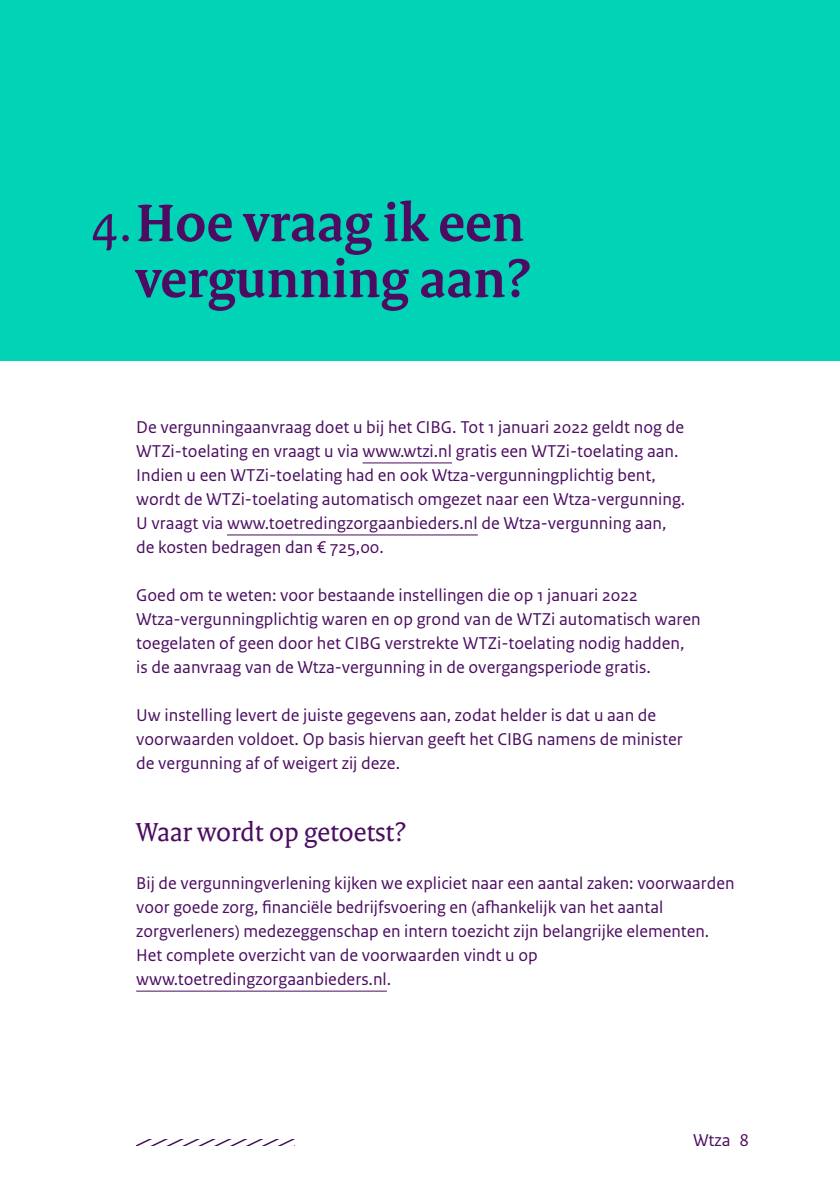
<style>
.page{position:relative;width:840px;height:1191px;background:#fff}
.page>*{position:absolute;margin:0;border:0;box-sizing:border-box;transform-origin:0 0}
.C_RO_Kop_h1{font:700 56px/56px "Rijksoverheid Serif";color:#4b0c61;text-align:right}
.D_RO_Paragraafkop_Se{font:28px "Rijksoverheid Serif";color:#4b0c61}
.J_RO_Broodtekst_Sans{font:18px/24px "Rijksoverheid Sans Text";color:#4b0c61}
.s1{font-weight:400}
</style>
<div class="page">
<div style="left:0;top:0;width:839px;height:361px;background:#00d3b6"></div>
<hr style="left:362px;top:462px;width:90px;height:1px;background:#4b0c61">
<hr style="left:227px;top:534px;width:250px;height:1px;background:#4b0c61">
<hr style="left:136px;top:990px;width:250px;height:1px;background:#4b0c61">
<svg style="left:136px;top:1140px;width:157px;height:5px"></svg>
<h1 class="C_RO_Kop_h1" style="left:91px;top:194px;width:440px"><span class="s1">4.</span>Hoe vraag ik een vergunning aan?</h1>
<p class="J_RO_Broodtekst_Sans" style="left:136px;top:415px;width:550px">De vergunningaanvraag doet u bij het CIBG. Tot 1 januari 2022 geldt nog de WTZi-toelating en vraagt u via www.wtzi.nl gratis een WTZi-toelating aan.<br>Indien u een WTZi-toelating had en ook Wtza-vergunningplichtig bent, wordt de WTZi-toelating automatisch omgezet naar een Wtza-vergunning.</p>
<p class="J_RO_Broodtekst_Sans" style="left:136px;top:511px;width:531px">U vraagt via www.toetredingzorgaanbieders.nl de Wtza-vergunning aan, de kosten bedragen dan € 725,00.</p>
<p class="J_RO_Broodtekst_Sans" style="left:136px;top:583px;width:565px">Goed om te weten: voor bestaande instellingen die op 1 januari 2022<br>Wtza-vergunningplichtig waren en op grond van de WTZi automatisch waren toegelaten of geen door het CIBG verstrekte WTZi-toelating nodig hadden,<br>is de aanvraag van de Wtza-vergunning in de overgangsperiode gratis.</p>
<p class="J_RO_Broodtekst_Sans" style="left:136px;top:703px;width:547px">Uw instelling levert de juiste gegevens aan, zodat helder is dat u aan de voorwaarden voldoet. Op basis hiervan geeft het CIBG namens de minister de vergunning af of weigert zij deze.</p>
<h2 class="D_RO_Paragraafkop_Se" style="left:136px;top:815px;width:271px">Waar wordt op getoetst?</h2>
<p class="J_RO_Broodtekst_Sans" style="left:136px;top:871px;width:599px">Bij de vergunningverlening kijken we expliciet naar een aantal zaken: voorwaarden voor goede zorg, financiële bedrijfsvoering en (afhankelijk van het aantal zorgverleners) medezeggenschap en intern toezicht zijn belangrijke elementen.<br>Het complete overzicht van de voorwaarden vindt u op www.toetredingzorgaanbieders.nl.</p>
<p class="J_RO_Broodtekst_Sans" style="left:693px;top:1128px;width:57px">Wtza 8</p>
</div>
